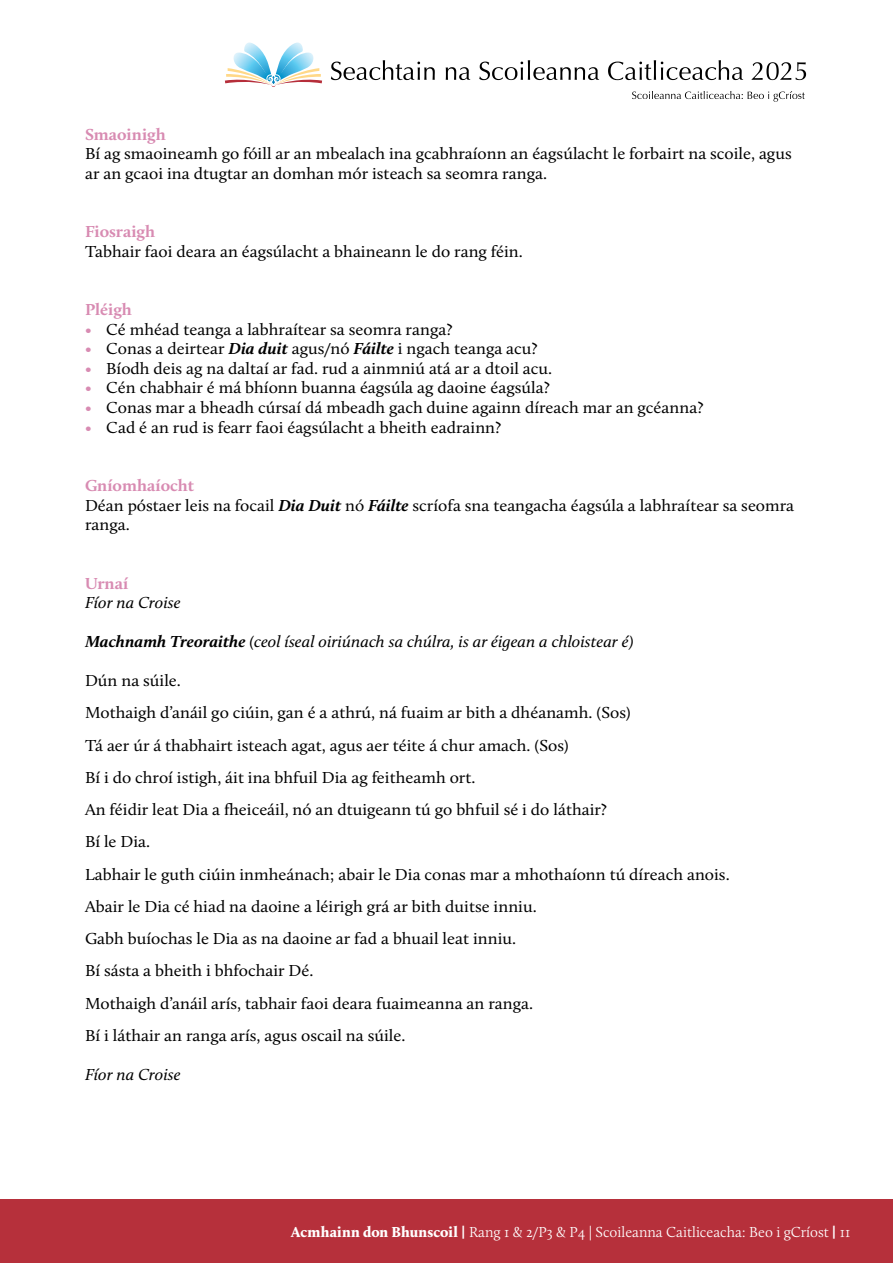
<style>
.page{position:relative;width:893px;height:1263px;background:#fff}
.page>*{position:absolute;margin:0;border:0;box-sizing:border-box;transform-origin:0 0}
.t1{font:16.5px/32.2px "Calluna";color:#000;scale:1.05 1}
.t2{font:italic 16.5px "Calluna";color:#000;scale:1.05 1}
.t3{font:700 16.5px "Calluna";color:#d88bb2;scale:1.05 1}
.t4{font:300 15px "Calluna";color:#fff}
.s1{color:#d88bb2}
.s2{font-weight:700;font-style:italic}
.s3{font-weight:700;color:#d88bb2}
.s4{font-weight:700}
.s5{font-weight:900}
.s6{font-family:"Karmina";font-weight:700}
</style>
<div class="page">
<div style="left:0;top:1199px;width:893px;height:64px;background:#b6303b"></div>
<svg style="left:225px;top:43px;width:97px;height:44px"></svg>
<svg style="left:632px;top:91px;width:173px;height:11px"></svg>
<svg style="left:331px;top:60px;width:104px;height:20px"></svg>
<svg style="left:446px;top:67px;width:24px;height:13px"></svg>
<svg style="left:479px;top:60px;width:120px;height:20px"></svg>
<svg style="left:608px;top:60px;width:135px;height:20px"></svg>
<svg style="left:751px;top:62px;width:55px;height:18px"></svg>
<p class="t3" style="left:85px;top:124px;width:79px">Smaoinigh</p>
<p class="t1" style="left:85px;top:144px;width:674px;line-height:19.5px">Bí ag smaoineamh go fóill ar an mbealach ina gcabhraíonn an éagsúlacht le forbairt na scoile, agus ar an gcaoi ina dtugtar an domhan mór isteach sa seomra ranga.</p>
<p class="t3" style="left:85px;top:222px;width:68px">Fiosraigh</p>
<p class="t1" style="left:85px;top:235px;width:418px">Tabhair faoi deara an éagsúlacht a bhaineann le do rang féin.</p>
<p class="t3" style="left:85px;top:300px;width:46px">Pléigh</p>
<p class="t1" style="left:85px;top:313px;width:351px"><span class="s1">•</span> Cé mhéad teanga a labhraítear sa seomra ranga?</p>
<p class="t1" style="left:85px;top:333px;width:432px"><span class="s1">•</span> Conas a deirtear <span class="s2">Dia duit</span> agus/nó <span class="s2">Fáilte</span> i ngach teanga acu?</p>
<p class="t1" style="left:85px;top:352px;width:447px"><span class="s1">•</span> Bíodh deis ag na daltaí ar fad. rud a ainmniú atá ar a dtoil acu.</p>
<p class="t1" style="left:85px;top:372px;width:444px"><span class="s1">•</span> Cén chabhair é má bhíonn buanna éagsúla ag daoine éagsúla?</p>
<p class="t1" style="left:85px;top:391px;width:590px"><span class="s1">•</span> Conas mar a bheadh cúrsaí dá mbeadh gach duine againn díreach mar an gcéanna?</p>
<p class="t1" style="left:85px;top:411px;width:398px"><span class="s1">•</span> Cad é an rud is fearr faoi éagsúlacht a bheith eadrainn?</p>
<p class="t1" style="left:85px;top:476px;width:677px;line-height:19.5px"><span class="s3">Gníomhaíocht<br></span>Déan póstaer leis na focail <span class="s2">Dia Duit</span> nó <span class="s2">Fáilte</span> scríofa sna teangacha éagsúla a labhraítear sa seomra ranga.</p>
<p class="t3" style="left:85px;top:573px;width:43px">Urnaí</p>
<p class="t2" style="left:85px;top:592px;width:93px">Fíor na Croise</p>
<p class="t2" style="left:85px;top:631px;width:524px"><span class="s4">Machnamh Treoraithe</span> (ceol íseal oiriúnach sa chúlra, is ar éigean a chloistear é)</p>
<p class="t1" style="left:85px;top:664px;width:615px">Dún na súile.<br>Mothaigh d’anáil go ciúin, gan é a athrú, ná fuaim ar bith a dhéanamh. (Sos)<br>Tá aer úr á thabhairt isteach agat, agus aer téite á chur amach. (Sos)<br>Bí i do chroí istigh, áit ina bhfuil Dia ag feitheamh ort.<br>An féidir leat Dia a fheiceáil, nó an dtuigeann tú go bhfuil sé i do láthair?<br>Bí le Dia.<br>Labhair le guth ciúin inmheánach; abair le Dia conas mar a mhothaíonn tú díreach anois.<br>Abair le Dia cé hiad na daoine a léirigh grá ar bith duitse inniu.<br>Gabh buíochas le Dia as na daoine ar fad a bhuail leat inniu.<br>Bí sásta a bheith i bhfochair Dé.<br>Mothaigh d’anáil arís, tabhair faoi deara fuaimeanna an ranga.<br>Bí i láthair an ranga arís, agus oscail na súile.</p>
<p class="t2" style="left:85px;top:1064px;width:93px">Fíor na Croise</p>
<p class="t4" style="left:291px;top:1223px;width:561px"><span class="s5">Acmhainn don Bhunscoil</span> <span class="s6">|</span> Rang 1 &amp; 2/P3 &amp; P4 | Scoileanna Caitliceacha: Beo i gCríost <span class="s6">|</span> 11</p>
</div>
